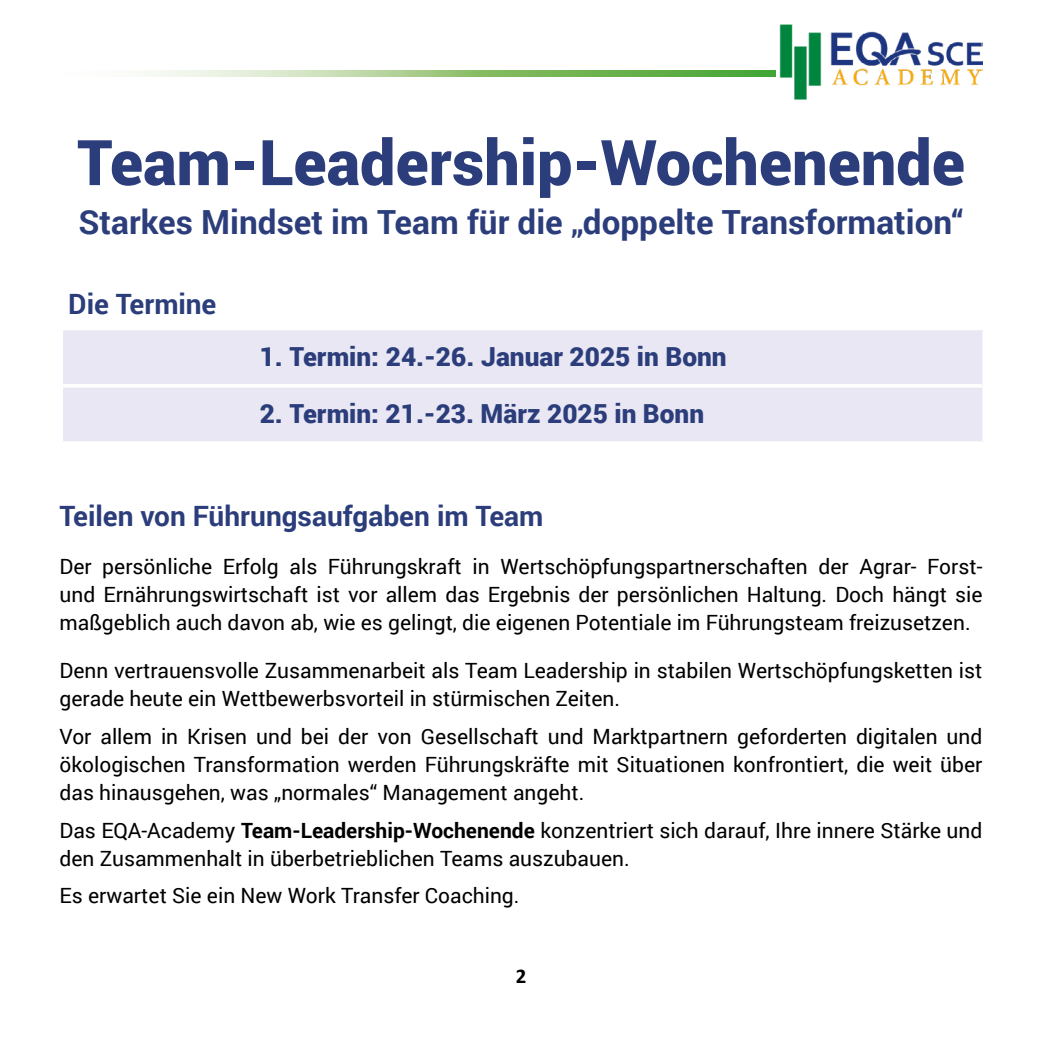
<style>
.page{position:relative;width:1042px;height:1042px;background:#fff}
.page>*{position:absolute;margin:0;border:0;box-sizing:border-box;transform-origin:0 0}
.t1{font:900 63px "Roboto";color:#2b3d7a}
.t2{font:700 33.25px "Roboto";color:#2b3d7a}
.t3{font:700 28px "Roboto";color:#2b3d7a}
.t4{font:900 26.25px "Roboto";color:#2b3d7a}
.t5{font:21px/28px "Roboto";color:#000;text-align:justify}
.t6{font:700 21px "Calibri";color:#000}
.s1{font-weight:700}
</style>
<div class="page">
<img style="left:779px;top:24px;width:203px;height:75px">
<svg style="left:147px;top:70px;width:628px;height:7px;background:#9bc985"></svg>
<div style="left:63px;top:330px;width:919px;height:111px;background:#e9e7f4"></div>
<hr style="left:63px;top:384px;width:919px;height:3px;background:#fff">
<h1 class="t1" style="left:77px;top:118px;width:889px">Team-Leadership-Wochenende</h1>
<h2 class="t2" style="left:79px;top:199px;width:886px">Starkes Mindset im Team für die „doppelte Transformation“</h2>
<h3 class="t3" style="left:68px;top:284px;width:150px">Die Termine</h3>
<p class="t4" style="left:260px;top:338px;width:468px">1. Termin: 24.-26. Januar 2025 in Bonn</p>
<p class="t4" style="left:260px;top:395px;width:446px">2. Termin: 21.-23. März 2025 in Bonn</p>
<h3 class="t3" style="left:60px;top:496px;width:485px">Teilen von Führungsaufgaben im Team</h3>
<p class="t5" style="left:60px;top:551px;width:924px">Der persönliche Erfolg als Führungskraft in Wertschöpfungspartnerschaften der Agrar- Forst&shy;und Ernährungswirtschaft ist vor allem das Ergebnis der persönlichen Haltung. Doch hängt sie maßgeblich auch davon ab, wie es gelingt, die eigenen Potentiale im Führungsteam freizusetzen.</p>
<p class="t5" style="left:60px;top:655px;width:924px">Denn vertrauensvolle Zusammenarbeit als Team Leadership in stabilen Wertschöpfungsketten ist gerade heute ein Wettbewerbsvorteil in stürmischen Zeiten.</p>
<p class="t5" style="left:60px;top:721px;width:924px">Vor allem in Krisen und bei der von Gesellschaft und Marktpartnern geforderten digitalen und ökologischen Transformation werden Führungskräfte mit Situationen konfrontiert, die weit über das hinausgehen, was „normales“ Management angeht.</p>
<p class="t5" style="left:60px;top:815px;width:924px">Das EQA-Academy <span class="s1">Team-Leadership-Wochenende</span> konzentriert sich darauf, Ihre innere Stärke und den Zusammenhalt in überbetrieblichen Teams auszubauen.</p>
<p class="t5" style="left:60px;top:881px;width:461px">Es erwartet Sie ein New Work Transfer Coaching.</p>
<p class="t6" style="left:516px;top:961px;width:12px">2</p>
</div>
